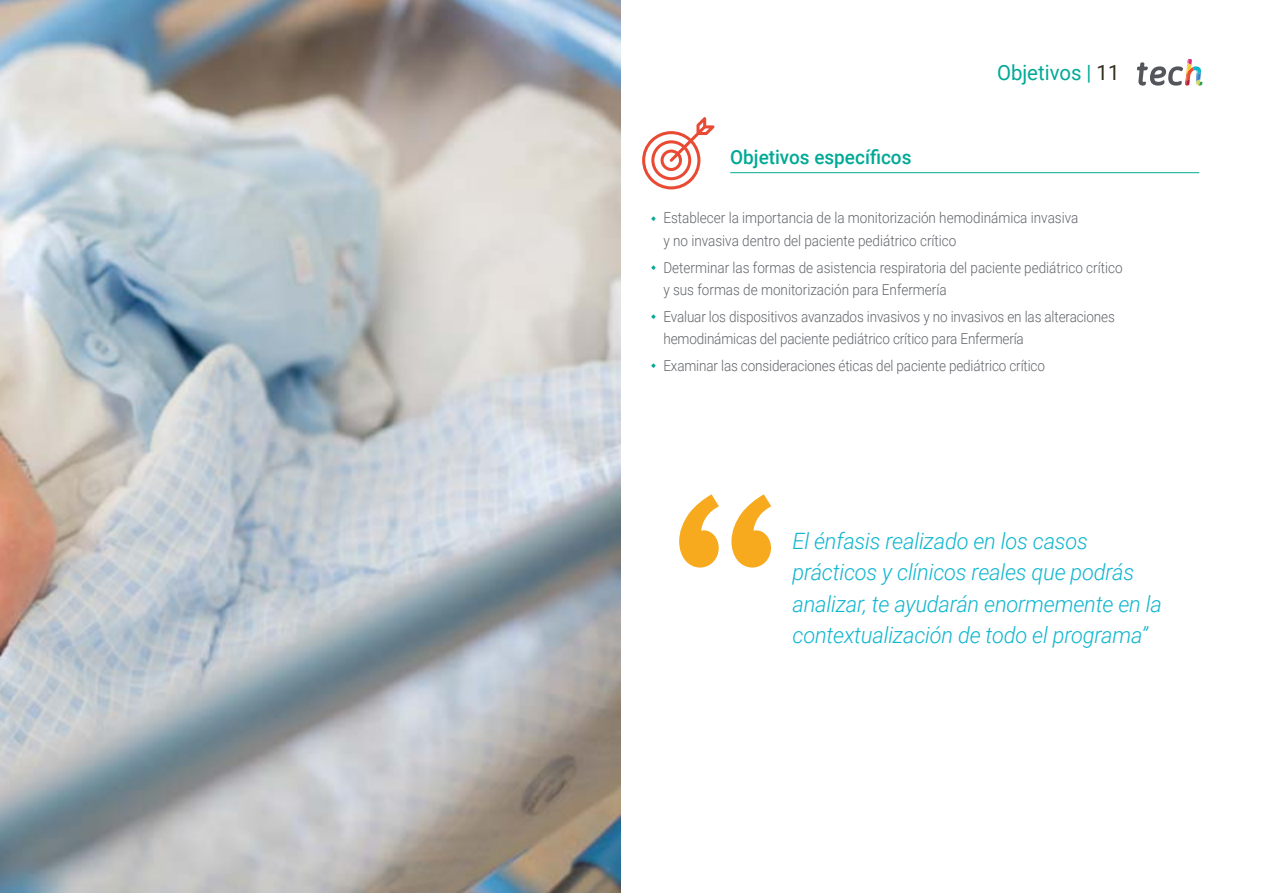
<style>
.page{position:relative;width:1263px;height:893px;background:#fff}
.page>*{position:absolute;margin:0;border:0;box-sizing:border-box;transform-origin:0 0}
.t1{font:italic 300 22.5px/31.5px "Roboto";letter-spacing:-.01em;color:#0fb6cf}
.t2{font:21px "Roboto";color:#00a996}
.t3{font:500 19.5px "Roboto";color:#00a996}
.t4{font:300 15px/22.5px "Roboto";color:#61646a;scale:.9 1}
.s1{color:#312e20}
</style>
<div class="page">
<hr style="left:730px;top:172px;width:469px;height:1px;background:#00a996">
<svg style="left:642px;top:117px;width:72px;height:72px"></svg>
<img style="left:0;top:0;width:621px;height:893px">
<svg style="left:679px;top:494px;width:92px;height:74px"></svg>
<svg style="left:1137px;top:59px;width:65px;height:27px"></svg>
<h3 class="t3" style="left:730px;top:144px;width:183px">Objetivos específicos</h3>
<h2 class="t2" style="left:997px;top:57px;width:124px">Objetivos | <span class="s1">11</span></h2>
<p class="t4" style="left:663px;top:206px;width:463px">Establecer la importancia de la monitorización hemodinámica invasiva y no invasiva dentro del paciente pediátrico crítico</p>
<p class="t4" style="left:663px;top:255px;width:512px">Determinar las formas de asistencia respiratoria del paciente pediátrico crítico y sus formas de monitorización para Enfermería</p>
<p class="t4" style="left:663px;top:305px;width:503px">Evaluar los dispositivos avanzados invasivos y no invasivos en las alteraciones hemodinámicas del paciente pediátrico crítico para Enfermería</p>
<p class="t4" style="left:663px;top:354px;width:425px">Examinar las consideraciones éticas del paciente pediátrico crítico</p>
<h1 class="t1" style="left:792px;top:524px;width:371px">El énfasis realizado en los casos prácticos y clínicos reales que podrás analizar, te ayudarán enormemente en la contextualización de todo el programa”</h1>
</div>
